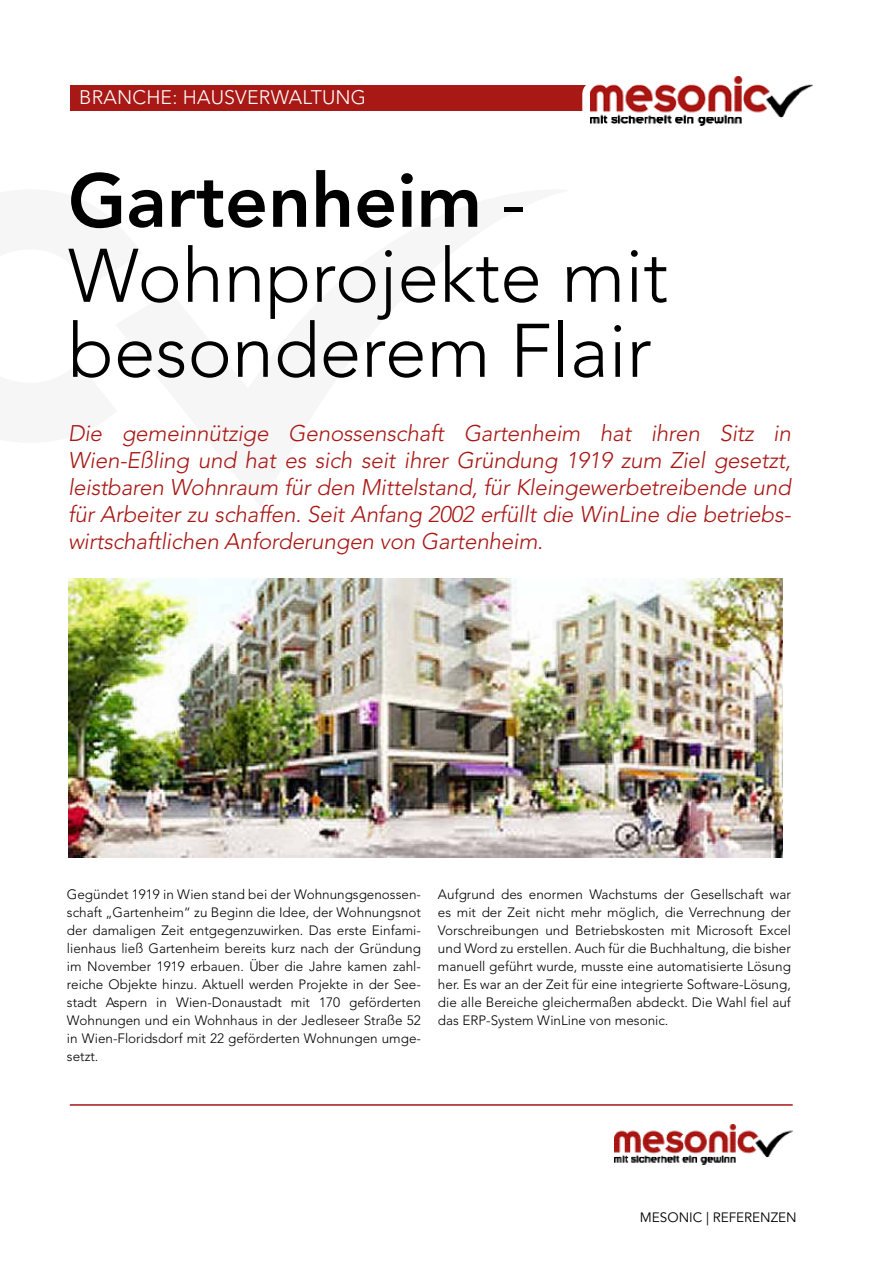
<style>
.page{position:relative;width:893px;height:1263px;background:#fff}
.page>*{position:absolute;margin:0;border:0;box-sizing:border-box;transform-origin:0 0}
.t1{font:300 75px/75px "Avenir LT Pro";color:#000}
.t2{font:italic 300 22.5px/27px "Avenir LT Pro";letter-spacing:-.01em;color:#a81815;text-align:justify}
.t3{font:300 19.5px "Avenir LT Pro";letter-spacing:.01em;color:#fff}
.t4{font:300 13.5px/18px "Avenir LT Pro";color:#000;text-align:justify}
.t5{font:13.5px "Avenir LT Pro";color:#000}
.s1{font-weight:800}
</style>
<div class="page">
<div style="left:70px;top:85px;width:517px;height:25px;background:#a81815"></div>
<svg style="left:582px;top:85px;width:5px;height:26px"></svg>
<img style="left:590px;top:76px;width:223px;height:50px">
<hr style="left:70px;top:1104px;width:723px;height:2px;background:#a81815">
<img style="left:614px;top:1125px;width:179px;height:39px">
<img style="left:68px;top:578px;width:714px;height:279px">
<h3 class="t3" style="left:79px;top:86px;width:288px">BRANCHE: HAUSVERWALTUNG</h3>
<h1 class="t1" style="left:68px;top:164px;width:602px"><span class="s1">Gartenheim</span> -<br>Wohnprojekte mit besonderem Flair</h1>
<p class="t2" style="left:68px;top:420px;width:724px">Die gemeinnützige Genossenschaft Gartenheim hat ihren Sitz in Wien-Eßling und hat es sich seit ihrer Gründung 1919 zum Ziel gesetzt, leistbaren Wohnraum für den Mittelstand, für Kleingewerbetreibende und für Arbeiter zu schaffen. Seit Anfang 2002 erfüllt die WinLine die betriebs&shy;wirtschaftlichen Anforderungen von Gartenheim.</p>
<p class="t4" style="left:67px;top:885px;width:356px">Gegündet 1919 in Wien stand bei der Wohnungsgenossen&shy;schaft „Gartenheim“ zu Beginn die Idee, der Wohnungsnot der damaligen Zeit entgegenzuwirken. Das erste Einfami&shy;lienhaus ließ Gartenheim bereits kurz nach der Gründung im November 1919 erbauen. Über die Jahre kamen zahl&shy;reiche Objekte hinzu. Aktuell werden Projekte in der See&shy;stadt Aspern in Wien-Donaustadt mit 170 geförderten Wohnungen und ein Wohnhaus in der Jedleseer Straße 52 in Wien-Floridsdorf mit 22 geförderten Wohnungen umge&shy;setzt.</p>
<p class="t4" style="left:438px;top:885px;width:354px">Aufgrund des enormen Wachstums der Gesellschaft war es mit der Zeit nicht mehr möglich, die Verrechnung der Vorschreibungen und Betriebskosten mit Microsoft Excel und Word zu erstellen. Auch für die Buchhaltung, die bisher manuell geführt wurde, musste eine automatisierte Lösung her. Es war an der Zeit für eine integrierte Software-Lösung, die alle Bereiche gleichermaßen abdeckt. Die Wahl fiel auf das ERP-System WinLine von mesonic.</p>
<p class="t5" style="left:640px;top:1209px;width:158px">MESONIC | REFERENZEN</p>
</div>
